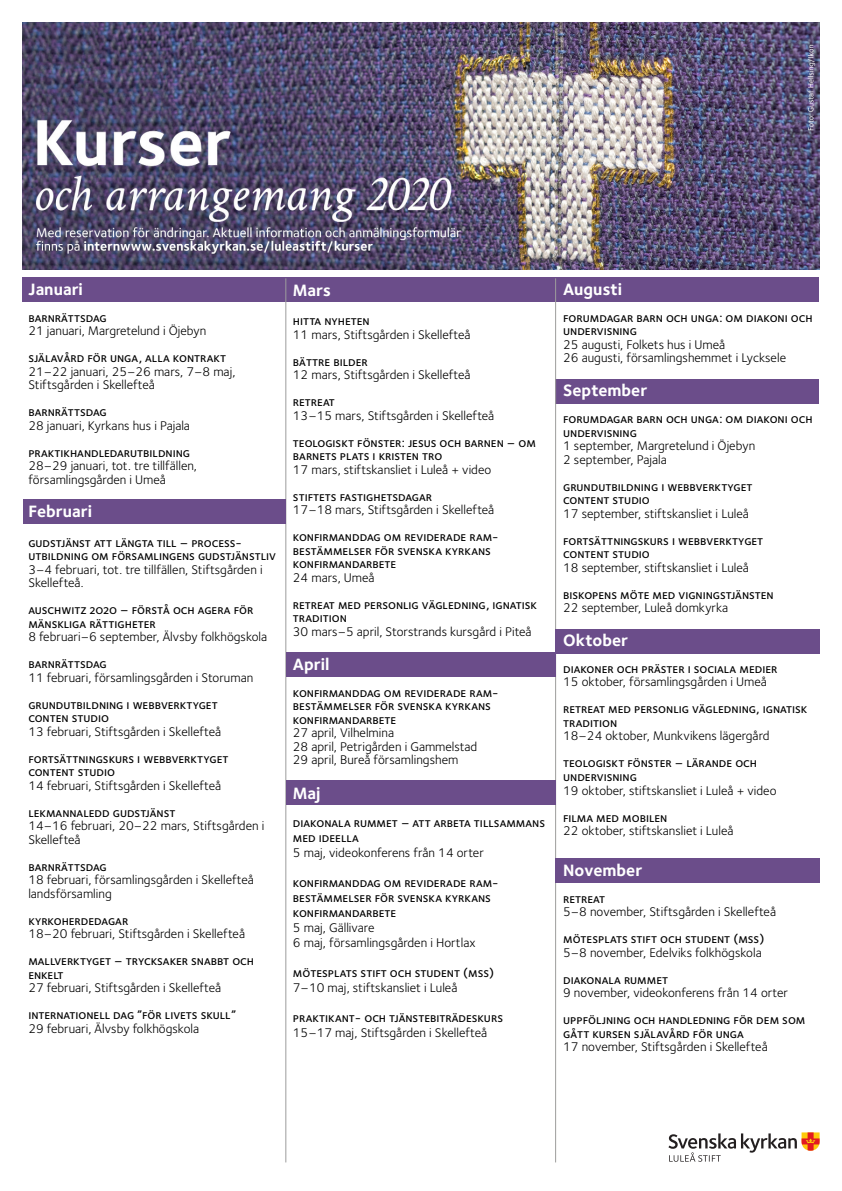
<style>
.page{position:relative;width:842px;height:1191px;background:#fff}
.page>*{position:absolute;margin:0;border:0;box-sizing:border-box;transform-origin:0 0}
.t1{font:700 17px "Foundry Sterling";color:#fff}
.t2{font:13px/13.5px "Foundry Sterling";color:#000}
.t3{font:13px/13.5px "Foundry Sterling Medium Expert";color:#000}
</style>
<div class="page">
<div style="left:556px;top:277px;width:263px;height:24px;background:#6b4d8a"></div>
<div style="left:286px;top:277px;width:269px;height:24px;background:#6b4d8a"></div>
<div style="left:556px;top:380px;width:263px;height:24px;background:#6b4d8a"></div>
<div style="left:22px;top:277px;width:264px;height:24px;background:#6b4d8a"></div>
<hr style="left:286px;top:278px;width:1px;height:884px;background:#9d9d9c">
<hr style="left:555px;top:278px;width:1px;height:884px;background:#9d9d9c">
<div style="left:23px;top:499px;width:263px;height:25px;background:#6b4d8a"></div>
<div style="left:556px;top:629px;width:264px;height:24px;background:#6b4d8a"></div>
<div style="left:286px;top:780px;width:270px;height:25px;background:#6b4d8a"></div>
<div style="left:556px;top:858px;width:264px;height:25px;background:#6b4d8a"></div>
<div style="left:286px;top:652px;width:270px;height:25px;background:#6b4d8a"></div>
<img style="left:23px;top:23px;width:796px;height:247px">
<svg style="left:668px;top:1132px;width:152px;height:30px"></svg>
<h1 class="t1" style="left:29px;top:282px;width:56px">Januari</h1>
<p class="t3" style="left:28px;top:311px;width:80px">barnrättsdag</p>
<p class="t2" style="left:28px;top:325px;width:180px">21 januari, Margretelund i Öjebyn</p>
<p class="t3" style="left:28px;top:351px;width:199px">själavård för unga, alla kontrakt</p>
<p class="t2" style="left:28px;top:366px;width:209px">21–22 januari, 25–26 mars, 7–8 maj,<br>Stiftsgården i Skellefteå</p>
<p class="t3" style="left:28px;top:405px;width:80px">barnrättsdag</p>
<p class="t2" style="left:28px;top:420px;width:163px">28 januari, Kyrkans hus i Pajala</p>
<p class="t3" style="left:28px;top:446px;width:163px">praktikhandledarutbildning</p>
<p class="t2" style="left:28px;top:460px;width:170px">28–29 januari, tot. tre tillfällen, församlingsgården i Umeå</p>
<h1 class="t1" style="left:28px;top:505px;width:65px">Februari</h1>
<p class="t3" style="left:28px;top:536px;width:249px">gudstjänst att längta till – process&shy;utbildning om församlingens gudstjänstliv</p>
<p class="t2" style="left:28px;top:564px;width:236px">3–4 februari, tot. tre tillfällen, Stiftsgården i<br>Skellefteå.</p>
<p class="t3" style="left:28px;top:604px;width:227px">auschwitz 2020 – förstå och agera för mänskliga rättigheter</p>
<p class="t2" style="left:28px;top:631px;width:240px">8 februari–6 september, Älvsby folkhögskola</p>
<p class="t3" style="left:28px;top:658px;width:80px">barnrättsdag</p>
<p class="t2" style="left:28px;top:672px;width:226px">11 februari, församlingsgården i Storuman</p>
<p class="t3" style="left:28px;top:698px;width:191px">grundutbildning i webbverktyget conten studio</p>
<p class="t2" style="left:28px;top:726px;width:194px">13 februari, Stiftsgården i Skellefteå</p>
<p class="t3" style="left:28px;top:752px;width:202px">fortsättningskurs i webbverktyget content studio</p>
<p class="t2" style="left:28px;top:780px;width:194px">14 februari, Stiftsgården i Skellefteå</p>
<p class="t3" style="left:28px;top:806px;width:149px">lekmannaledd gudstjänst</p>
<p class="t2" style="left:28px;top:820px;width:238px">14–16 februari, 20–22 mars, Stiftsgården i<br>Skellefteå</p>
<p class="t3" style="left:28px;top:860px;width:80px">barnrättsdag</p>
<p class="t2" style="left:28px;top:874px;width:227px">18 februari, församlingsgården i Skellefteå landsförsamling</p>
<p class="t3" style="left:28px;top:914px;width:101px">kyrkoherdedagar</p>
<p class="t2" style="left:28px;top:928px;width:218px">18–20 februari, Stiftsgården i Skellefteå</p>
<p class="t3" style="left:28px;top:955px;width:227px">mallverktyget – trycksaker snabbt och enkelt</p>
<p class="t2" style="left:28px;top:982px;width:194px">27 februari, Stiftsgården i Skellefteå</p>
<p class="t3" style="left:28px;top:1009px;width:209px">internationell dag ”för livets skull”</p>
<p class="t2" style="left:28px;top:1023px;width:172px">29 februari, Älvsby folkhögskola</p>
<h1 class="t1" style="left:293px;top:283px;width:40px">Mars</h1>
<p class="t3" style="left:293px;top:315px;width:78px">hitta nyheten</p>
<p class="t2" style="left:293px;top:329px;width:179px">11 mars, Stiftsgården i Skellefteå</p>
<p class="t3" style="left:293px;top:355px;width:76px">bättre bilder</p>
<p class="t2" style="left:293px;top:369px;width:179px">12 mars, Stiftsgården i Skellefteå</p>
<p class="t3" style="left:293px;top:396px;width:44px">retreat</p>
<p class="t2" style="left:293px;top:410px;width:203px">13–15 mars, Stiftsgården i Skellefteå</p>
<p class="t3" style="left:293px;top:436px;width:244px">teologiskt fönster: jesus och barnen – om barnets plats i kristen tro</p>
<p class="t2" style="left:293px;top:464px;width:200px">17 mars, stiftskansliet i Luleå + video</p>
<p class="t3" style="left:293px;top:490px;width:141px">stiftets fastighetsdagar</p>
<p class="t2" style="left:293px;top:504px;width:203px">17–18 mars, Stiftsgården i Skellefteå</p>
<p class="t3" style="left:293px;top:531px;width:207px">konfirmanddag om reviderade ram&shy;bestämmelser för svenska kyrkans konfirmandarbete</p>
<p class="t2" style="left:293px;top:572px;width:83px">24 mars, Umeå</p>
<p class="t3" style="left:293px;top:598px;width:246px">retreat med personlig vägledning, ignatisk tradition</p>
<p class="t2" style="left:293px;top:626px;width:240px">30 mars–5 april, Storstrands kursgård i Piteå</p>
<h1 class="t1" style="left:293px;top:657px;width:38px">April</h1>
<p class="t3" style="left:293px;top:686px;width:207px">konfirmanddag om reviderade ram&shy;bestämmelser för svenska kyrkans konfirmandarbete</p>
<p class="t2" style="left:293px;top:727px;width:186px">27 april, Vilhelmina<br>28 april, Petrigården i Gammelstad<br>29 april, Bureå församlingshem</p>
<h1 class="t1" style="left:293px;top:787px;width:29px">Maj</h1>
<p class="t3" style="left:293px;top:816px;width:254px;line-height:15px">diakonala rummet – att arbeta tillsammans med ideella</p>
<p class="t2" style="left:293px;top:847px;width:192px">5 maj, videokonferens från 14 orter</p>
<p class="t3" style="left:293px;top:876px;width:207px;line-height:15px">konfirmanddag om reviderade ram&shy;bestämmelser för svenska kyrkans konfirmandarbete</p>
<p class="t2" style="left:293px;top:922px;width:184px;line-height:15px">5 maj, Gällivare<br>6 maj, församlingsgården i Hortlax</p>
<p class="t3" style="left:293px;top:967px;width:203px">mötesplats stift och student (mss)</p>
<p class="t2" style="left:293px;top:982px;width:166px">7–10 maj, stiftskansliet i Luleå</p>
<p class="t3" style="left:293px;top:1012px;width:212px">praktikant- och tjänstebiträdeskurs</p>
<p class="t2" style="left:293px;top:1027px;width:196px">15–17 maj, Stiftsgården i Skellefteå</p>
<h1 class="t1" style="left:563px;top:283px;width:61px">Augusti</h1>
<p class="t3" style="left:563px;top:311px;width:251px">forumdagar barn och unga: om diakoni och undervisning</p>
<p class="t2" style="left:563px;top:339px;width:224px">25 augusti, Folkets hus i Umeå<br>26 augusti, församlingshemmet i Lycksele</p>
<h1 class="t1" style="left:563px;top:384px;width:86px">September</h1>
<p class="t3" style="left:563px;top:413px;width:251px">forumdagar barn och unga: om diakoni och undervisning</p>
<p class="t2" style="left:563px;top:440px;width:194px">1 september, Margretelund i Öjebyn<br>2 september, Pajala</p>
<p class="t3" style="left:563px;top:480px;width:191px">grundutbildning i webbverktyget content studio</p>
<p class="t2" style="left:563px;top:508px;width:187px">17 september, stiftskansliet i Luleå</p>
<p class="t3" style="left:563px;top:534px;width:202px">fortsättningskurs i webbverktyget content studio</p>
<p class="t2" style="left:563px;top:562px;width:187px">18 september, stiftskansliet i Luleå</p>
<p class="t3" style="left:563px;top:588px;width:212px">biskopens möte med vigningstjänsten</p>
<p class="t2" style="left:563px;top:602px;width:167px">22 september, Luleå domkyrka</p>
<h1 class="t1" style="left:563px;top:634px;width:67px">Oktober</h1>
<p class="t3" style="left:563px;top:662px;width:216px">diakoner och präster i sociala medier</p>
<p class="t2" style="left:563px;top:676px;width:205px">15 oktober, församlingsgården i Umeå</p>
<p class="t3" style="left:563px;top:703px;width:246px">retreat med personlig vägledning, ignatisk tradition</p>
<p class="t2" style="left:563px;top:730px;width:208px">18–24 oktober, Munkvikens lägergård</p>
<p class="t3" style="left:563px;top:757px;width:195px">teologiskt fönster – lärande och undervisning</p>
<p class="t2" style="left:563px;top:784px;width:215px">19 oktober, stiftskansliet i Luleå + video</p>
<p class="t3" style="left:563px;top:811px;width:106px">filma med mobilen</p>
<p class="t2" style="left:563px;top:825px;width:172px">22 oktober, stiftskansliet i Luleå</p>
<h1 class="t1" style="left:563px;top:863px;width:81px">November</h1>
<p class="t3" style="left:563px;top:892px;width:44px">retreat</p>
<p class="t2" style="left:563px;top:906px;width:214px">5–8 november, Stiftsgården i Skellefteå</p>
<p class="t3" style="left:563px;top:932px;width:203px">mötesplats stift och student (mss)</p>
<p class="t2" style="left:563px;top:946px;width:200px">5–8 november, Edelviks folkhögskola</p>
<p class="t3" style="left:563px;top:973px;width:106px">diakonala rummet</p>
<p class="t2" style="left:563px;top:987px;width:226px">9 november, videokonferens från 14 orter</p>
<p class="t3" style="left:563px;top:1013px;width:244px">uppföljning och handledning för dem som gått kursen själavård för unga</p>
<p class="t2" style="left:563px;top:1041px;width:206px">17 november, Stiftsgården i Skellefteå</p>
</div>
